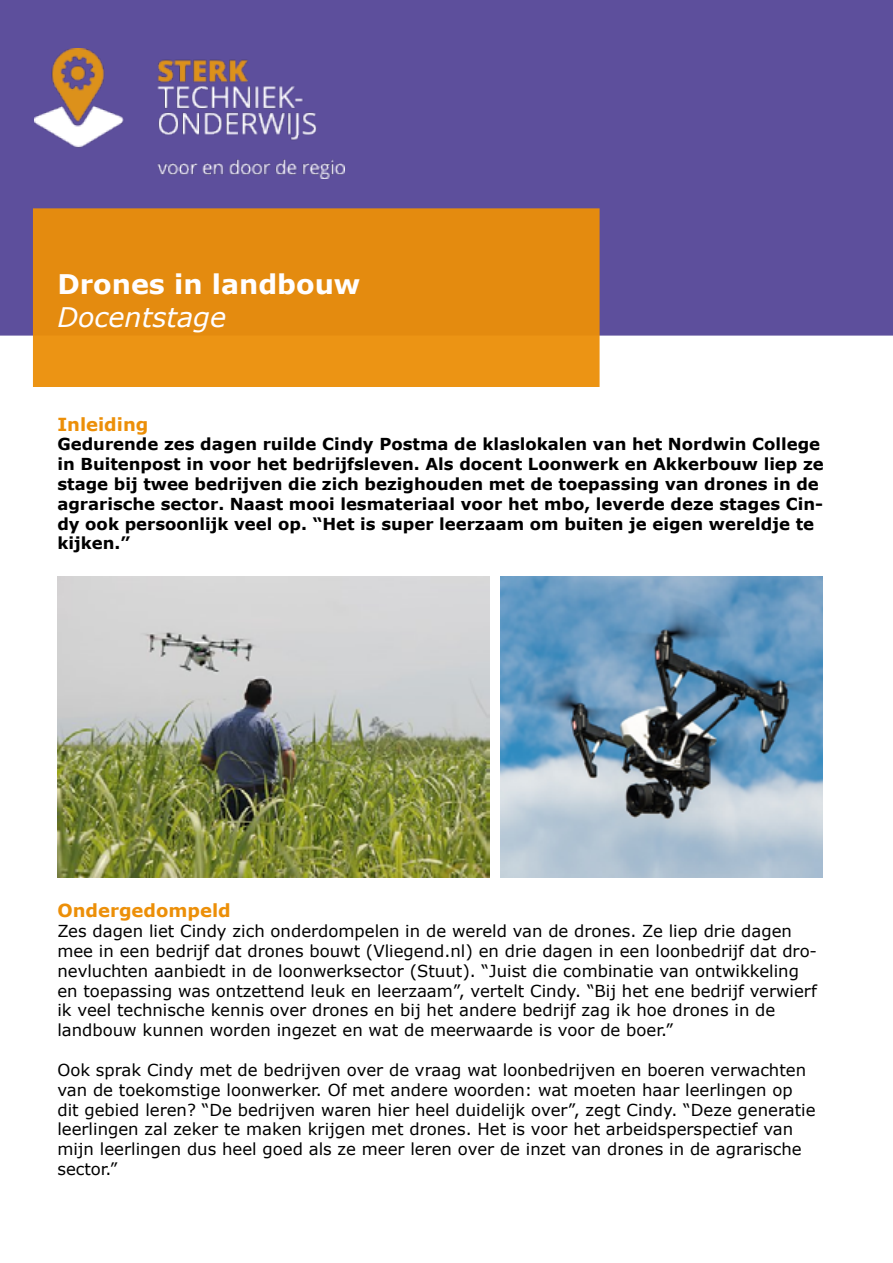
<style>
.page{position:relative;width:893px;height:1263px;background:#fff}
.page>*{position:absolute;margin:0;border:0;box-sizing:border-box;transform-origin:0 0}
.t1{font:700 27px "Verdana";color:#fffeff}
.t2{font:italic 27px "Verdana";color:#fffeff}
.t3{font:700 18px "Verdana";color:#ec8f08}
.t4{font:16.5px/19.8px "Verdana";color:#000}
.t5{font:700 16.5px/19.8px "Verdana";color:#000}
</style>
<div class="page">
<div style="left:0;top:0;width:893px;height:336px;background:#5d4f9c"></div>
<div style="left:34px;top:209px;width:565px;height:177px;background:#e48b0f"></div>
<div style="left:33px;top:208px;width:567px;height:179px;border:2px solid #ec8f08"></div>
<img style="left:34px;top:48px;width:311px;height:131px">
<img style="left:57px;top:576px;width:432px;height:302px">
<img style="left:501px;top:576px;width:322px;height:302px">
<h1 class="t1" style="left:57px;top:265px;width:304px">Drones in landbouw</h1>
<h1 class="t2" style="left:57px;top:298px;width:170px">Docentstage</h1>
<p class="t3" style="left:57px;top:411px;width:93px">Inleiding</p>
<p class="t5" style="left:57px;top:434px;width:768px">Gedurende zes dagen ruilde Cindy Postma de klaslokalen van het Nordwin College in Buitenpost in voor het bedrijfsleven. Als docent Loonwerk en Akkerbouw liep ze stage bij twee bedrijven die zich bezighouden met de toepassing van drones in de agrarische sector. Naast mooi lesmateriaal voor het mbo, leverde deze stages Cin&shy;dy ook persoonlijk veel op. “Het is super leerzaam om buiten je eigen wereldje te kijken.”</p>
<p class="t3" style="left:57px;top:898px;width:175px">Ondergedompeld</p>
<p class="t4" style="left:57px;top:921px;width:761px">Zes dagen liet Cindy zich onderdompelen in de wereld van de drones. Ze liep drie dagen mee in een bedrijf dat drones bouwt (Vliegend.nl) en drie dagen in een loonbedrijf dat dro&shy;nevluchten aanbiedt in de loonwerksector (Stuut). “Juist die combinatie van ontwikkeling en toepassing was ontzettend leuk en leerzaam”, vertelt Cindy. “Bij het ene bedrijf verwierf ik veel technische kennis over drones en bij het andere bedrijf zag ik hoe drones in de landbouw kunnen worden ingezet en wat de meerwaarde is voor de boer.”</p>
<p class="t4" style="left:57px;top:1060px;width:760px">Ook sprak Cindy met de bedrijven over de vraag wat loonbedrijven en boeren verwachten van de toekomstige loonwerker. Of met andere woorden: wat moeten haar leerlingen op dit gebied leren? “De bedrijven waren hier heel duidelijk over”, zegt Cindy. “Deze generatie leerlingen zal zeker te maken krijgen met drones. Het is voor het arbeidsperspectief van mijn leerlingen dus heel goed als ze meer leren over de inzet van drones in de agrarische sector.”</p>
</div>
